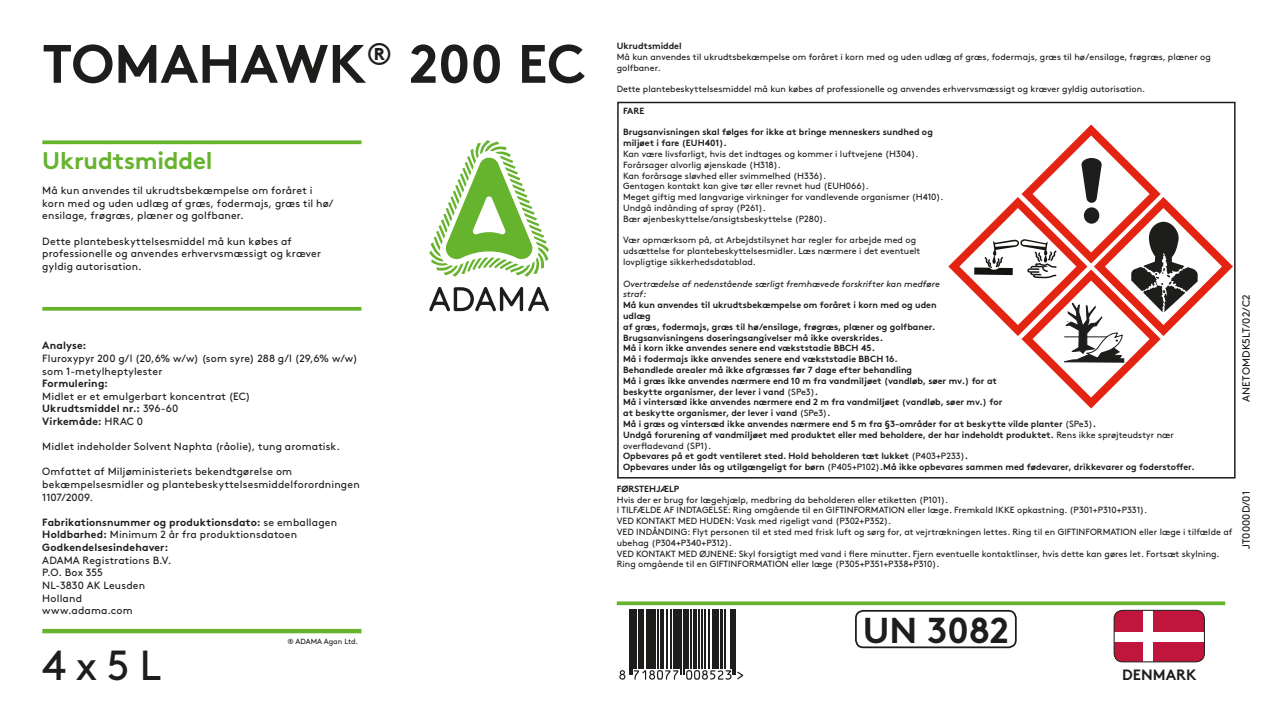
<style>
.page{position:relative;width:1277px;height:702px;background:#fff}
.page>*{position:absolute;margin:0;border:0;box-sizing:border-box;transform-origin:0 0}
.t1{font:700 54px "Brown Pro";color:#1d1d1b}
.t2{font:42px "Brown Pro";color:#1d1d1b}
.t3{font:700 36px "Brown Pro";color:#1d1d1b}
.t4{font:700 24px "Brown Pro";letter-spacing:-.01em;color:#66b32e}
.t5{font:700 15px "Brown Pro";color:#1d1d1b}
.t6{font:10.5px/12.6px "Brown Pro";letter-spacing:.015em;color:#1d1d1b}
.t7{font:700 10.5px/12.6px "Brown Pro";letter-spacing:.015em;color:#1d1d1b}
.t8{font:9px/10.8px "Brown Pro";color:#1d1d1b}
.t9{font:700 9px/10.8px "Brown Pro";color:#1d1d1b}
.t10{font:italic 9px/10.8px "Brown Pro";letter-spacing:-.005em;color:#1d1d1b}
.t11{font:7.5px "Brown Pro";color:#1d1d1b}
.s1{font-weight:700}
.s2{font-weight:400}
</style>
<div class="page">
<div style="left:617px;top:102px;width:618px;height:377px;border:2px solid #1d1d1b"></div>
<div style="left:854px;top:610px;width:162px;height:38px;border:2px solid #1d1d1b;border-radius:7px"></div>
<svg style="left:616px;top:601px;width:608px;height:4px;background:#76bb44"></svg>
<svg style="left:619px;top:670px;width:6px;height:10px"></svg>
<hr style="left:629px;top:610px;width:1px;height:64px;background:#1d1d1b">
<hr style="left:631px;top:610px;width:1px;height:64px;background:#1d1d1b">
<hr style="left:633px;top:610px;width:4px;height:59px;background:#1d1d1b">
<hr style="left:638px;top:610px;width:2px;height:59px;background:#1d1d1b">
<hr style="left:641px;top:610px;width:2px;height:59px;background:#1d1d1b">
<hr style="left:645px;top:610px;width:3px;height:59px;background:#1d1d1b">
<hr style="left:649px;top:610px;width:2px;height:59px;background:#1d1d1b">
<hr style="left:652px;top:610px;width:4px;height:59px;background:#1d1d1b">
<hr style="left:657px;top:610px;width:1px;height:59px;background:#1d1d1b">
<hr style="left:660px;top:610px;width:3px;height:59px;background:#1d1d1b">
<hr style="left:666px;top:610px;width:1px;height:59px;background:#1d1d1b">
<hr style="left:670px;top:610px;width:1px;height:59px;background:#1d1d1b">
<svg style="left:633px;top:670px;width:45px;height:10px"></svg>
<svg style="left:673px;top:610px;width:3px;height:59px"></svg>
<hr style="left:677px;top:610px;width:2px;height:59px;background:#1d1d1b">
<hr style="left:680px;top:610px;width:1px;height:64px;background:#1d1d1b">
<hr style="left:683px;top:610px;width:1px;height:64px;background:#1d1d1b">
<hr style="left:685px;top:610px;width:3px;height:59px;background:#1d1d1b">
<hr style="left:690px;top:610px;width:2px;height:59px;background:#1d1d1b">
<hr style="left:693px;top:610px;width:3px;height:59px;background:#1d1d1b">
<hr style="left:698px;top:610px;width:1px;height:59px;background:#1d1d1b">
<hr style="left:700px;top:610px;width:2px;height:59px;background:#1d1d1b">
<hr style="left:704px;top:610px;width:1px;height:59px;background:#1d1d1b">
<hr style="left:708px;top:610px;width:1px;height:59px;background:#1d1d1b">
<hr style="left:712px;top:610px;width:3px;height:59px;background:#1d1d1b">
<hr style="left:716px;top:610px;width:3px;height:59px;background:#1d1d1b">
<hr style="left:720px;top:610px;width:2px;height:59px;background:#1d1d1b">
<svg style="left:686px;top:670px;width:45px;height:10px"></svg>
<hr style="left:724px;top:610px;width:1px;height:59px;background:#1d1d1b">
<hr style="left:730px;top:610px;width:1px;height:59px;background:#1d1d1b">
<hr style="left:732px;top:610px;width:1px;height:64px;background:#1d1d1b">
<hr style="left:734px;top:610px;width:1px;height:64px;background:#1d1d1b">
<svg style="left:737px;top:672px;width:6px;height:7px"></svg>
<div style="left:1115px;top:610px;width:89px;height:52px;background:#c0153d"></div>
<div style="left:1143px;top:610px;width:9px;height:52px;background:#fff"></div>
<div style="left:1113px;top:632px;width:91px;height:10px;background:#fff"></div>
<div style="left:1113px;top:610px;width:91px;height:52px;border:1px solid #1d1d1b;border-radius:9px"></div>
<svg style="left:429px;top:140px;width:120px;height:137px"></svg>
<svg style="left:429px;top:287px;width:119px;height:24px"></svg>
<hr style="left:42px;top:629px;width:319px;height:4px;background:#66b32e">
<svg style="left:42px;top:307px;width:319px;height:4px"></svg>
<svg style="left:42px;top:140px;width:319px;height:4px"></svg>
<svg style="left:948px;top:125px;width:284px;height:284px"></svg>
<h1 class="t1" style="left:42px;top:20px;width:545px">TOMAHAWK<sup>®</sup> 200 EC</h1>
<h3 class="t4" style="left:42px;top:141px;width:172px">Ukrudtsmiddel</h3>
<p class="t6" style="left:42px;top:183px;width:292px">Må kun anvendes til ukrudtsbekæmpelse om foråret i korn med og uden udlæg af græs, fodermajs, græs til hø/ ensilage, frøgræs, plæner og golfbaner.</p>
<p class="t6" style="left:42px;top:234px;width:280px">Dette plantebeskyttelsesmiddel må kun købes af professionelle og anvendes erhvervsmæssigt og kræver gyldig autorisation.</p>
<p class="t7" style="left:42px;top:338px;width:46px">Analyse:</p>
<p class="t6" style="left:42px;top:351px;width:317px">Fluroxypyr 200 g/l (20,6% w/w) (som syre) 288 g/l (29,6% w/w) som 1-metylheptylester</p>
<p class="t7" style="left:42px;top:376px;width:67px">Formulering:</p>
<p class="t6" style="left:42px;top:389px;width:210px">Midlet er et emulgerbart koncentrat (EC)<br><span class="s1">Ukrudtsmiddel nr.:</span> 396-60<br><span class="s1">Virkemåde:</span> HRAC 0</p>
<p class="t6" style="left:42px;top:439px;width:299px">Midlet indeholder Solvent Naphta (råolie), tung aromatisk.</p>
<p class="t6" style="left:42px;top:465px;width:319px">Omfattet af Miljøministeriets bekendtgørelse om bekæmpelsesmidler og plantebeskyttelsesmiddelforordningen<br>1107/2009.</p>
<p class="t7" style="left:42px;top:515px;width:296px">Fabrikationsnummer og produktionsdato: <span class="s2">se emballagen<br></span>Holdbarhed: <span class="s2">Minimum 2 år fra produktionsdatoen<br></span>Godkendelsesindehaver:</p>
<p class="t6" style="left:42px;top:553px;width:130px">ADAMA Registrations B.V.<br>P.O. Box 355<br>NL-3830 AK Leusden<br>Holland www.adama.com</p>
<h2 class="t2" style="left:42px;top:633px;width:121px">4 x 5 L</h2>
<p class="t11" style="left:287px;top:636px;width:72px">® ADAMA Agan Ltd.</p>
<p class="t9" style="left:616px;top:40px;width:66px">Ukrudtsmiddel</p>
<p class="t8" style="left:616px;top:51px;width:595px">Må kun anvendes til ukrudtsbekæmpelse om foråret i korn med og uden udlæg af græs, fodermajs, græs til hø/ensilage, frøgræs, plæner og golfbaner.</p>
<p class="t8" style="left:616px;top:83px;width:530px">Dette plantebeskyttelsesmiddel må kun købes af professionelle og anvendes erhvervsmæssigt og kræver gyldig autorisation.</p>
<p class="t9" style="left:623px;top:104px;width:23px">FARE</p>
<p class="t9" style="left:623px;top:126px;width:311px">Brugsanvisningen skal følges for ikke at bringe menneskers sundhed og miljøet i fare (EUH401).</p>
<p class="t8" style="left:623px;top:148px;width:322px">Kan være livsfarligt, hvis det indtages og kommer i luftvejene (H304).<br>Forårsager alvorlig øjenskade (H318).<br>Kan forårsage sløvhed eller svimmelhed (H336).<br>Gentagen kontakt kan give tør eller revnet hud (EUH066).<br>Meget giftig med langvarige virkninger for vandlevende organismer (H410).<br>Undgå indånding af spray (P261).<br>Bær øjenbeskyttelse/ansigtsbeskyttelse (P280).</p>
<p class="t8" style="left:623px;top:234px;width:299px">Vær opmærksom på, at Arbejdstilsynet har regler for arbejde med og udsættelse for plantebeskyttelsesmidler. Læs nærmere i det eventuelt lovpligtige sikkerhedsdatablad.</p>
<p class="t10" style="left:623px;top:277px;width:318px">Overtrædelse af nedenstående særligt fremhævede forskrifter kan medføre straf:</p>
<p class="t9" style="left:623px;top:299px;width:573px">Må kun anvendes til ukrudtsbekæmpelse om foråret i korn med og uden<br>udlæg<br>af græs, fodermajs, græs til hø/ensilage, frøgræs, plæner og golfbaner.<br>Brugsanvisningens doseringsangivelser må ikke overskrides.<br>Må i korn ikke anvendes senere end vækststadie BBCH 45.<br>Må i fodermajs ikke anvendes senere end vækststadie BBCH 16.<br>Behandlede arealer må ikke afgræsses før 7 dage efter behandling<br>Må i græs ikke anvendes nærmere end 10 m fra vandmiljøet (vandløb, søer mv.) for at<br>beskytte organismer, der lever i vand <span class="s2">(SPe3)</span>.<br>Må i vintersæd ikke anvendes nærmere end 2 m fra vandmiljøet (vandløb, søer mv.) for<br>at beskytte organismer, der lever i vand <span class="s2">(SPe3)</span>.<br>Må i græs og vintersæd ikke anvendes nærmere end 5 m fra §3-områder for at beskytte vilde planter <span class="s2">(SPe3)</span>.<br>Undgå forurening af vandmiljøet med produktet eller med beholdere, der har indeholdt produktet. <span class="s2">Rens ikke sprøjteudstyr nær overfladevand (SP1).<br></span>Opbevares på et godt ventileret sted. Hold beholderen tæt lukket <span class="s2">(P403+P233)</span>.<br>Opbevares under lås og utilgængeligt for børn <span class="s2">(P405+P102)</span>.Må ikke opbevares sammen med fødevarer, drikkevarer og foderstoffer.</p>
<p class="t9" style="left:616px;top:482px;width:64px">FØRSTEHJÆLP</p>
<p class="t8" style="left:616px;top:493px;width:617px">Hvis der er brug for lægehjælp, medbring da beholderen eller etiketten (P101).<br>I TILFÆLDE AF INDTAGELSE: Ring omgående til en GIFTINFORMATION eller læge. Fremkald IKKE opkastning. (P301+P310+P331).<br>VED KONTAKT MED HUDEN: Vask med rigeligt vand (P302+P352).<br>VED INDÅNDING: Flyt personen til et sted med frisk luft og sørg for, at vejrtrækningen lettes. Ring til en GIFTINFORMATION eller læge i tilfælde af ubehag (P304+P340+P312).<br>VED KONTAKT MED ØJNENE: Skyl forsigtigt med vand i flere minutter. Fjern eventuelle kontaktlinser, hvis dette kan gøres let. Fortsæt skylning.<br>Ring omgående til en GIFTINFORMATION eller læge (P305+P351+P338+P310).</p>
<p class="t6" style="left:1238px;top:402px;width:109px;rotate:-90deg">ANETOMDK5LT/02/C2</p>
<p class="t6" style="left:1238px;top:549px;width:59px;rotate:-90deg">JT0000D/01</p>
<h3 class="t3" style="left:862px;top:601px;width:148px">UN 3082</h3>
<h3 class="t5" style="left:1121px;top:663px;width:76px">DENMARK</h3>
</div>
